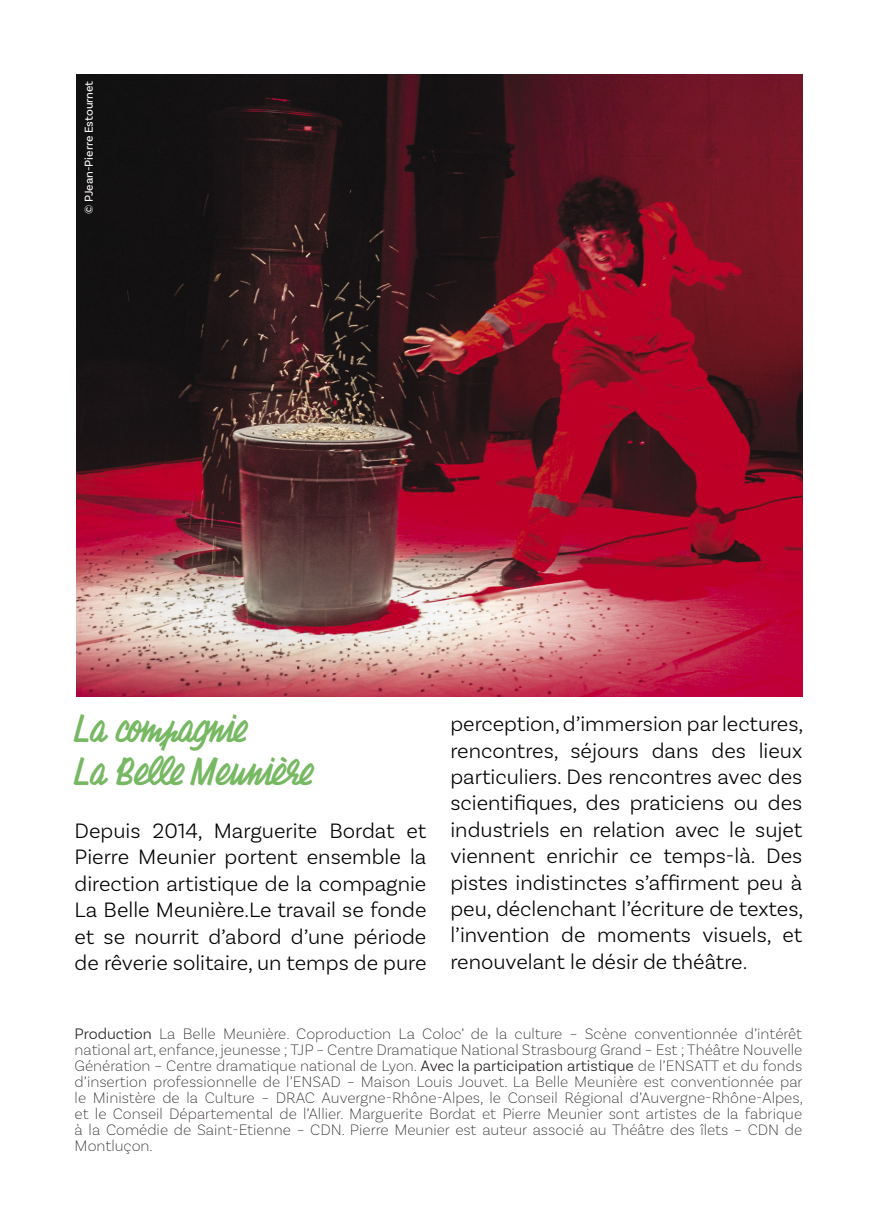
<style>
.page{position:relative;width:876px;height:1225px;background:#fff}
.page>*{position:absolute;margin:0;border:0;box-sizing:border-box;transform-origin:0 0}
.t1{font:36px/43.2px "Chaumont Script";color:#77b863}
.t2{font:300 22px/26.4px "Basic Sans";color:#000;text-align:justify}
.t3{font:200 16px/16px "Basic Sans";color:#221e1f;text-align:justify}
.t4{font:12px "Basic Sans";color:#fff}
.s1{font-weight:300}
</style>
<div class="page">
<img style="left:77px;top:74px;width:725px;height:622px">
<p class="t4" style="left:82px;top:214px;width:135px;rotate:-90deg">© PJean-Pierre Estournet</p>
<h1 class="t1" style="left:75px;top:709px;width:241px">La compagnie<br>La Belle Meunière</h1>
<h2 class="t2" style="left:75px;top:817px;width:353px">Depuis 2014, Marguerite Bordat et Pierre Meunier portent ensemble la direction artistique de la compagnie La Belle Meunière.Le travail se fonde et se nourrit d’abord d’une période de rêverie solitaire, un temps de pure</h2>
<p class="t2" style="left:450px;top:710px;width:354px">perception, d’immersion par lectures, rencontres, séjours dans des lieux particuliers. Des rencontres avec des scientifiques, des praticiens ou des industriels en relation avec le sujet viennent enrichir ce temps-là. Des pistes indistinctes s’affirment peu à peu, déclenchant l’écriture de textes, l’invention de moments visuels, et renouvelant le désir de théâtre.</p>
<p class="t3" style="left:75px;top:1025px;width:730px"><span class="s1">Production</span> La Belle Meunière. Coproduction La Coloc’ de la culture – Scène conventionnée d’intérêt national art, enfance, jeunesse ; TJP – Centre Dramatique National Strasbourg Grand – Est ; Théâtre Nouvelle Génération – Centre dramatique national de Lyon. <span class="s1">Avec la participation artistique</span> de l’ENSATT et du fonds d’insertion professionnelle de l’ENSAD – Maison Louis Jouvet. La Belle Meunière est conventionnée par le Ministère de la Culture – DRAC Auvergne-Rhône-Alpes, le Conseil Régional d’Auvergne-Rhône-Alpes, et le Conseil Départemental de l’Allier. Marguerite Bordat et Pierre Meunier sont artistes de la fabrique à la Comédie de Saint-Etienne – CDN. Pierre Meunier est auteur associé au Théâtre des îlets – CDN de Montluçon.</p>
</div>
